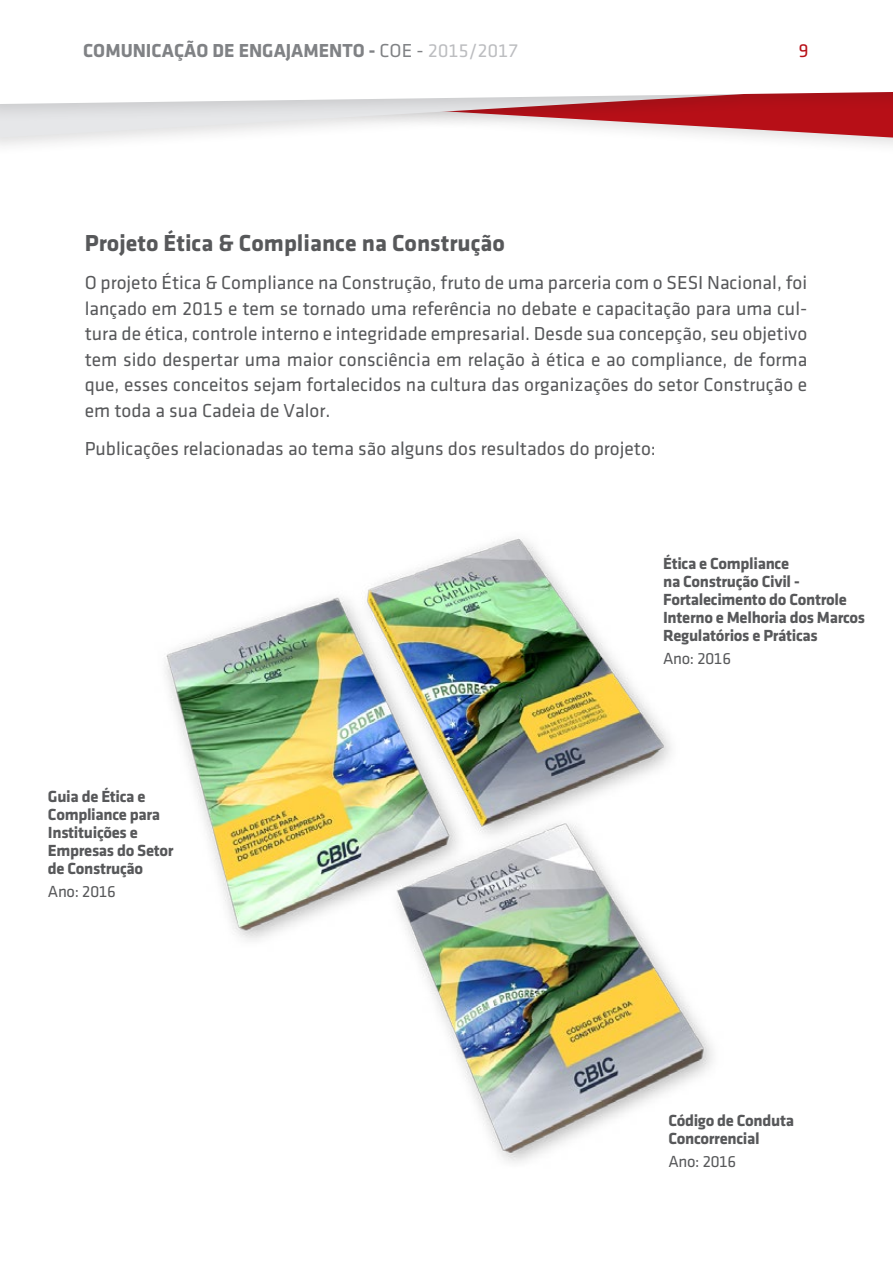
<style>
.page{position:relative;width:893px;height:1263px;background:#fff}
.page>*{position:absolute;margin:0;border:0;box-sizing:border-box;transform-origin:0 0}
.t1{font:700 24px "Klavika";color:#57585a}
.t2{font:19.5px/25.5px "Klavika Regular TF";color:#57585a;text-align:justify}
.t3{font:700 19.5px "Klavika";color:#808285}
.t4{font:19.5px "Klavika Regular TF";color:#b70f17}
.t5{font:700 16.65px/18px "Klavika";letter-spacing:-.02em;color:#57585a}
.t6{font:16.65px "Klavika Regular TF";letter-spacing:-.02em;color:#57585a}
.s1{font-family:"Klavika Regular TF";font-weight:400}
.s2{font-family:"Klavika Regular TF";font-weight:400;color:#bcbdc0}
</style>
<div class="page">
<svg style="left:0;top:122px;width:744px;height:16px"></svg>
<div style="left:0;top:0;width:893px;height:122px;background:#231f20;opacity:.15"></div>
<svg style="left:0;top:0;width:893px;height:104px"></svg>
<img style="left:165px;top:538px;width:548px;height:625px">
<p class="t3" style="left:83px;top:40px;width:437px">COMUNICAÇÃO DE ENGAJAMENTO - <span class="s1">COE -</span> <span class="s2">2015/2017</span></p>
<p class="t4" style="left:798px;top:40px;width:12px">9</p>
<p class="t1" style="left:85px;top:230px;width:422px">Projeto Ética &amp; Compliance na Construção</p>
<p class="t2" style="left:85px;top:270px;width:724px">O projeto Ética &amp; Compliance na Construção, fruto de uma parceria com o SESI Nacional, foi lançado em 2015 e tem se tornado uma referência no debate e capacitação para uma cul&shy;tura de ética, controle interno e integridade empresarial. Desde sua concepção, seu objetivo tem sido despertar uma maior consciência em relação à ética e ao compliance, de forma que, esses conceitos sejam fortalecidos na cultura das organizações do setor Construção e em toda a sua Cadeia de Valor.</p>
<p class="t2" style="left:85px;top:436px;width:573px">Publicações relacionadas ao tema são alguns dos resultados do projeto:</p>
<p class="t5" style="left:48px;top:787px;width:127px">Guia de Ética e<br>Compliance para<br>Instituições e<br>Empresas do Setor de Construção</p>
<p class="t6" style="left:48px;top:883px;width:70px">Ano: 2016</p>
<p class="t5" style="left:663px;top:554px;width:204px">Ética e Compliance<br>na Construção Civil -<br>Fortalecimento do Controle<br>Interno e Melhoria dos Marcos<br>Regulatórios e Práticas</p>
<p class="t6" style="left:663px;top:650px;width:70px">Ano: 2016</p>
<p class="t5" style="left:668px;top:1111px;width:127px">Código de Conduta<br>Concorrencial</p>
<p class="t6" style="left:668px;top:1153px;width:70px">Ano: 2016</p>
</div>
